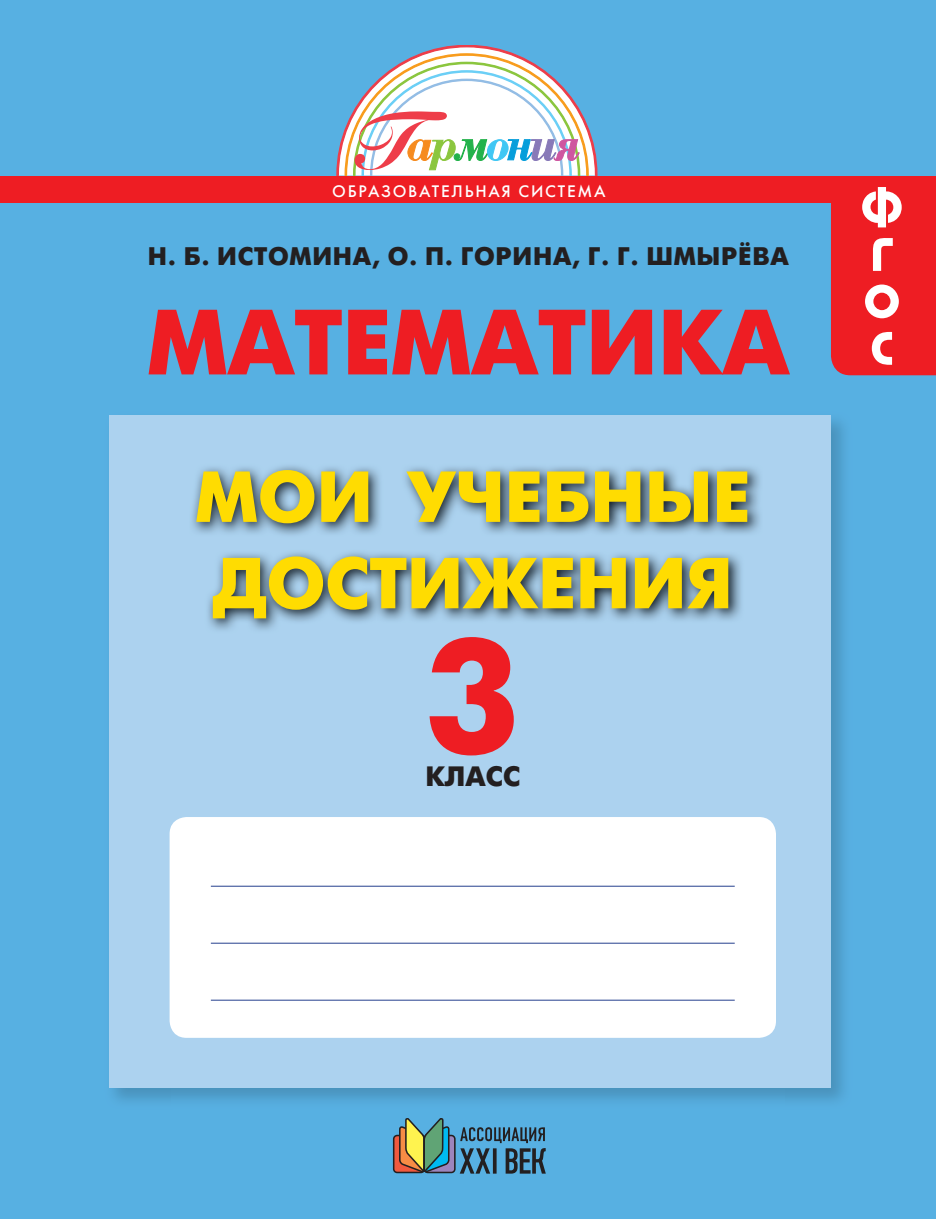
<style>
.page{position:relative;width:936px;height:1219px;background:#fff}
.page>*{position:absolute;margin:0;border:0;box-sizing:border-box;transform-origin:0 0}
.t1{font:700 160px "Futuris C";color:#ee1d23}
.t2{font:700 92.4px "Futuris C";color:#ee1d23}
.t3{font:700 72px/86.4px "Futuris C";color:#ffdc01}
.t4{font:700 28px "Futuris C";color:#231f20}
.t5{font:700 25.4px "Futuris C";letter-spacing:.03em;color:#231f20}
.t6{font:17.4px "Futura Medium C";letter-spacing:.1em;color:#fff}
</style>
<div class="page">
<div style="left:0;top:0;width:935px;height:1219px;background:#57b0e2"></div>
<div style="left:0;top:177px;width:935px;height:26px;background:#ee1d23"></div>
<svg style="left:336px;top:45px;width:261px;height:131px"></svg>
<svg style="left:831px;top:187px;width:104px;height:188px;background:#ef383d"></svg>
<svg style="left:459px;top:1127px;width:86px;height:47px"></svg>
<div style="left:393px;top:1135px;width:31px;height:37px;background:#f0593e;border-radius:4px"></div>
<div style="left:393px;top:1135px;width:32px;height:38px;border:2px solid #231f20;border-radius:4px"></div>
<div style="left:424px;top:1135px;width:31px;height:37px;background:#9c85bd;border-radius:4px"></div>
<div style="left:423px;top:1135px;width:32px;height:38px;border:2px solid #231f20;border-radius:4px"></div>
<svg style="left:398px;top:1118px;width:52px;height:54px"></svg>
<img style="left:109px;top:415px;width:735px;height:66px">
<img style="left:784px;top:481px;width:60px;height:620px">
<div style="left:109px;top:416px;width:721px;height:672px;background:#acd2ef"></div>
<img style="left:192px;top:466px;width:568px;height:164px">
<div style="left:169px;top:817px;width:607px;height:221px;background:#fff;border-radius:17px"></div>
<hr style="left:211px;top:886px;width:523px;height:1px;background:#253f8e">
<hr style="left:211px;top:943px;width:523px;height:1px;background:#253f8e">
<hr style="left:211px;top:1000px;width:523px;height:1px;background:#253f8e">
<p class="t6" style="left:332px;top:181px;width:275px">ОБРАЗОВАТЕЛЬНАЯ СИСТЕМА</p>
<p class="t5" style="left:148px;top:242px;width:642px">Н. Б. ИСТОМИНА, О. П. ГОРИНА, Г. Г. ШМЫРЁВА</p>
<h2 class="t2" style="left:147px;top:291px;width:643px">МАТЕМАТИКА</h2>
<h3 class="t3" style="left:195px;top:456px;width:556px">МОИ УЧЕБНЫЕ<br>ДОСТИЖЕНИЯ</h3>
<h1 class="t1" style="left:425px;top:608px;width:97px">3</h1>
<p class="t4" style="left:425px;top:761px;width:96px">КЛАСС</p>
</div>
